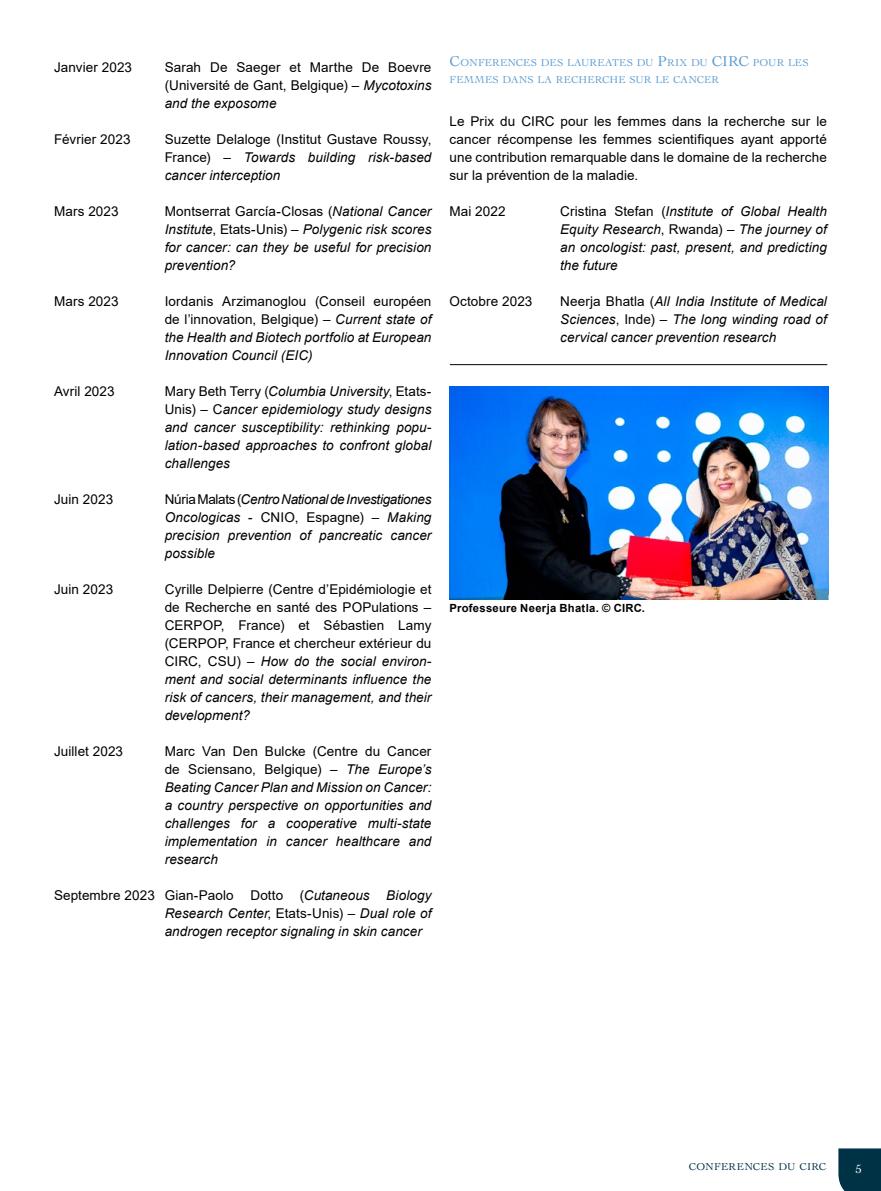
<style>
.page{position:relative;width:881px;height:1191px;background:#fff}
.page>*{position:absolute;margin:0;border:0;box-sizing:border-box;transform-origin:0 0}
.t1{font:italic 13.5px/18px "Arial";letter-spacing:.005em;color:#000;text-align:justify}
.t2{font:13.5px/18px "Arial";letter-spacing:.01em;color:#000;text-align:justify}
.t3{font:12.75px "Cochin LT Std";color:#fff}
.t4{font:700 11.25px "Arial";letter-spacing:.025em;color:#000}
.t5{font:10.5px/16.5px "Cochin LT Std";letter-spacing:.015em;color:#5d9dd1}
.t6{font:10.5px "Cochin LT Std";letter-spacing:.025em;color:#003246}
.s1{font-style:italic}
.s2{font-style:normal}
.s3{font-size:15px}
</style>
<div class="page">
<div style="left:838px;top:1148px;width:42px;height:43px;background:#003246"></div>
<img style="left:449px;top:386px;width:378px;height:213px">
<hr style="left:449px;top:364px;width:378px;height:1px;background:#000">
<p class="t2" style="left:54px;top:58px;width:80px">Janvier 2023</p>
<p class="t2" style="left:165px;top:58px;width:268px">Sarah De Saeger et Marthe De Boevre (Université de Gant, Belgique) – <span class="s1">Mycotoxins and the exposome</span></p>
<p class="t2" style="left:54px;top:130px;width:78px">Février 2023</p>
<p class="t2" style="left:165px;top:130px;width:268px">Suzette Delaloge (Institut Gustave Roussy, France) – <span class="s1">Towards building risk-based cancer interception</span></p>
<p class="t2" style="left:54px;top:202px;width:66px">Mars 2023</p>
<p class="t1" style="left:165px;top:202px;width:268px"><span class="s2">Montserrat García-Closas (</span>National Cancer Institute<span class="s2">, Etats-Unis) –</span> Polygenic risk scores for cancer: can they be useful for precision prevention?</p>
<p class="t2" style="left:54px;top:292px;width:66px">Mars 2023</p>
<p class="t1" style="left:165px;top:292px;width:268px"><span class="s2">Iordanis Arzimanoglou (Conseil européen de l’innovation, Belgique) –</span> Current state of the Health and Biotech portfolio at European Innovation Council (EIC)</p>
<p class="t2" style="left:54px;top:382px;width:62px">Avril 2023</p>
<p class="t1" style="left:165px;top:382px;width:268px"><span class="s2">Mary Beth Terry (</span>Columbia University<span class="s2">, Etats-Unis) – C</span>ancer epidemiology study designs and cancer susceptibility: rethinking popu&shy;lation-based approaches to confront global challenges</p>
<p class="t2" style="left:54px;top:490px;width:61px">Juin 2023</p>
<p class="t1" style="left:165px;top:490px;width:268px"><span class="s2">Núria Malats (</span>Centro National de Investigationes Oncologicas <span class="s2">- CNIO, Espagne) –</span> Making precision prevention of pancreatic cancer possible</p>
<p class="t2" style="left:54px;top:580px;width:61px">Juin 2023</p>
<p class="t2" style="left:165px;top:580px;width:268px">Cyrille Delpierre (Centre d’Epidémiologie et de Recherche en santé des POPulations – CERPOP, France) et Sébastien Lamy (CERPOP, France et chercheur extérieur du CIRC, CSU) – <span class="s1">How do the social environ&shy;ment and social determinants influence the risk of cancers, their management, and their development?</span></p>
<p class="t2" style="left:54px;top:742px;width:71px">Juillet 2023</p>
<p class="t1" style="left:165px;top:742px;width:268px"><span class="s2">Marc Van Den Bulcke (Centre du Cancer de Sciensano, Belgique) –</span> The Europe’s Beating Cancer Plan and Mission on Cancer: a country perspective on opportunities and challenges for a cooperative multi-state implementation in cancer healthcare and research</p>
<p class="t1" style="left:165px;top:886px;width:268px;text-indent:-111px"><span class="s2">Septembre 2023 Gian-Paolo Dotto (</span>Cutaneous Biology Research Center<span class="s2">, Etats-Unis) –</span> Dual role of androgen receptor signaling in skin cancer</p>
<p class="t5" style="left:449px;top:55px;width:360px"><span class="s3">C</span>ONFERENCES DES LAUREATES DU <span class="s3">P</span>RIX DU <span class="s3">CIRC</span> POUR LES<br>FEMMES DANS LA RECHERCHE SUR LE CANCER</p>
<p class="t2" style="left:449px;top:112px;width:379px">Le Prix du CIRC pour les femmes dans la recherche sur le cancer récompense les femmes scientifiques ayant apporté une contribution remarquable dans le domaine de la recherche sur la prévention de la maladie.</p>
<p class="t2" style="left:449px;top:202px;width:58px">Mai 2022</p>
<p class="t1" style="left:560px;top:202px;width:268px"><span class="s2">Cristina Stefan (</span>Institute of Global Health Equity Research<span class="s2">, Rwanda) –</span> The journey of an oncologist: past, present, and predicting the future</p>
<p class="t2" style="left:449px;top:292px;width:84px">Octobre 2023</p>
<p class="t1" style="left:560px;top:292px;width:268px"><span class="s2">Neerja Bhatla (</span>All India Institute of Medical Sciences<span class="s2">, Inde) –</span> The long winding road of cervical cancer prevention research</p>
<p class="t4" style="left:449px;top:600px;width:197px">Professeure Neerja Bhatla. © CIRC.</p>
<p class="t6" style="left:688px;top:1161px;width:139px">CONFERENCES DU CIRC</p>
<p class="t3" style="left:855px;top:1161px;width:8px">5</p>
</div>
